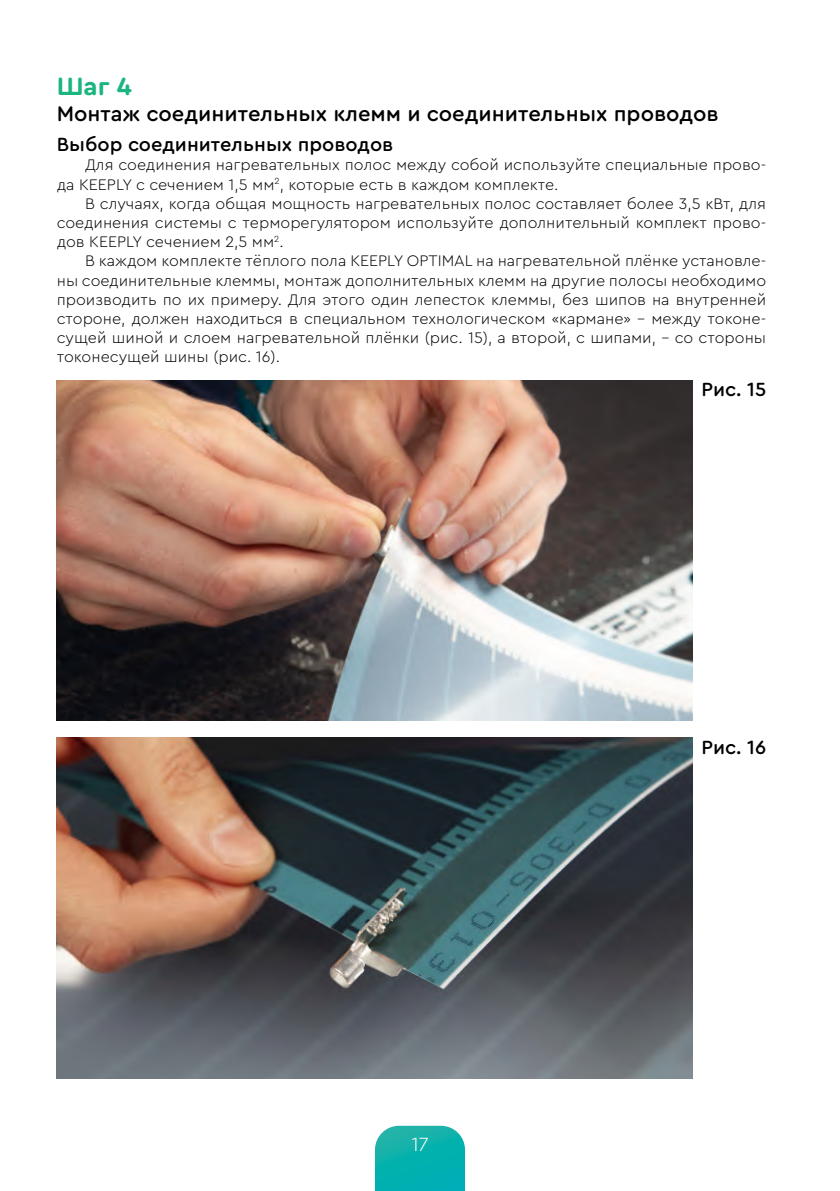
<style>
.page{position:relative;width:840px;height:1191px;background:#fff}
.page>*{position:absolute;margin:0;border:0;box-sizing:border-box;transform-origin:0 0}
.t1{font:700 26px "Cera Round Pro";color:#1cb57f}
.t2{font:500 22px "Cera Round Pro";color:#000}
.t3{font:500 20px "Cera Round Pro";color:#000}
.t4{font:300 20px "Cera Round Pro DEMO";color:#fff}
.t5{font:300 16px/19.2px "Cera Round Pro";color:#000;text-align:justify}
</style>
<div class="page">
<svg style="left:375px;top:1125px;width:89px;height:66px;background:#15b4b2"></svg>
<img style="left:57px;top:380px;width:635px;height:340px">
<img style="left:57px;top:738px;width:635px;height:340px">
<h1 class="t1" style="left:57px;top:68px;width:77px">Шаг 4</h1>
<h2 class="t2" style="left:57px;top:99px;width:663px">Монтаж соединительных клемм и соединительных проводов</h2>
<p class="t3" style="left:57px;top:131px;width:338px">Выбор соединительных проводов</p>
<p class="t5" style="left:57px;top:155px;width:710px;text-indent:28px">Для соединения нагревательных полос между собой используйте специальные прово&shy;да KEEPLY с сечением 1,5 мм<sup>2</sup>, которые есть в каждом комплекте.</p>
<p class="t5" style="left:57px;top:193px;width:710px;text-indent:28px">В случаях, когда общая мощность нагревательных полос составляет более 3,5 кВт, для соединения системы с терморегулятором используйте дополнительный комплект прово&shy;дов KEEPLY сечением 2,5 мм<sup>2</sup>.</p>
<p class="t5" style="left:57px;top:251px;width:710px;text-indent:28px">В каждом комплекте тёплого пола KEEPLY OPTIMAL на нагревательной плёнке установле&shy;ны соединительные клеммы, монтаж дополнительных клемм на другие полосы необходимо производить по их примеру. Для этого один лепесток клеммы, без шипов на внутренней стороне, должен находиться в специальном технологическом «кармане» – между токоне&shy;сущей шиной и слоем нагревательной плёнки (рис. 15), а второй, с шипами, – со стороны токонесущей шины (рис. 16).</p>
<p class="t3" style="left:701px;top:376px;width:66px">Рис. 15</p>
<p class="t4" style="left:411px;top:1135px;width:19px">17</p>
<p class="t3" style="left:701px;top:733px;width:66px">Рис. 16</p>
</div>
